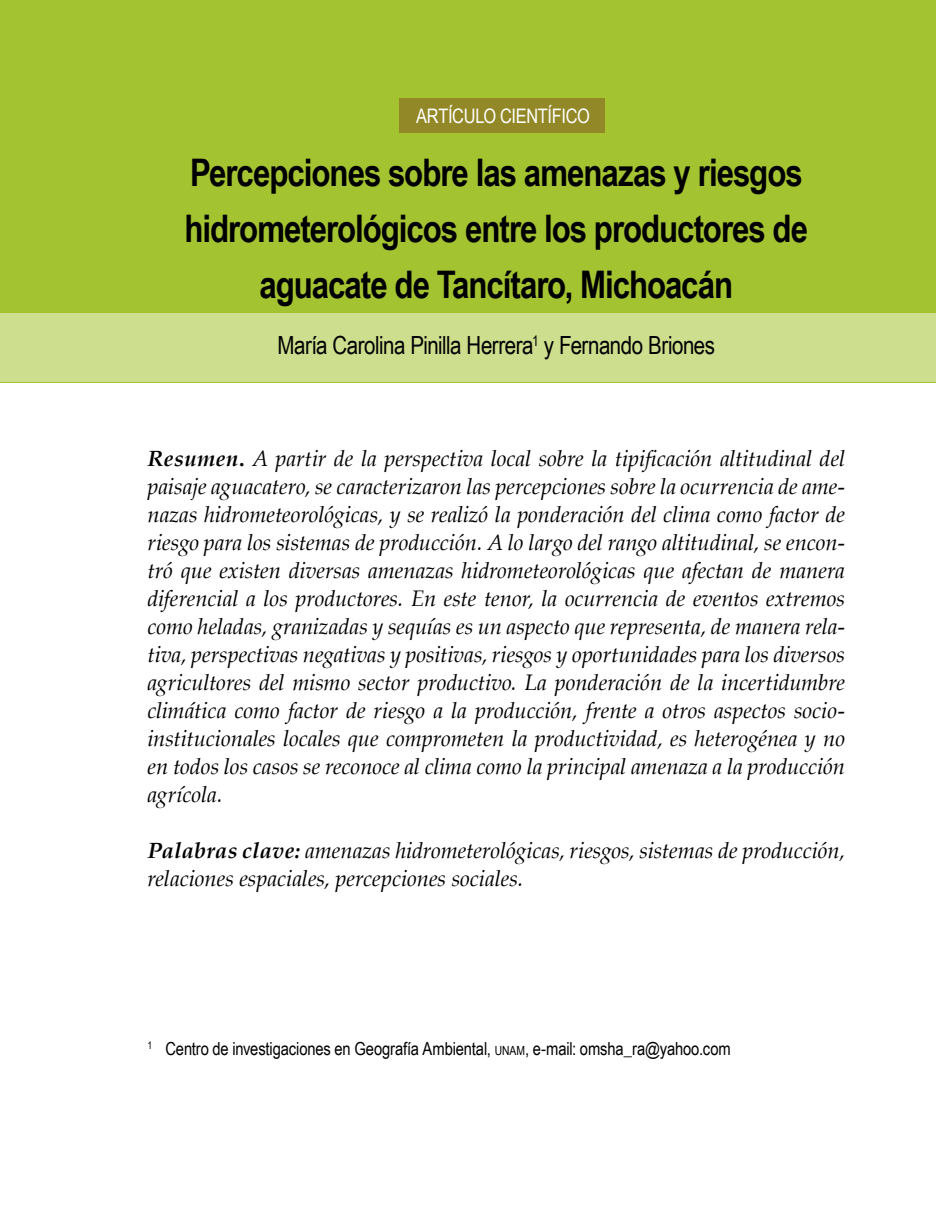
<style>
.page{position:relative;width:936px;height:1219px;background:#fff}
.page>*{position:absolute;margin:0;border:0;box-sizing:border-box;transform-origin:0 0}
.t1{font:700 38px/56px "Arial Narrow";letter-spacing:-.025em;color:#000;text-align:center}
.t2{font:25px "Arial Narrow";letter-spacing:-.025em;color:#000}
.t3{font:italic 22px/28px "Palatino";color:#000;text-align:justify}
.t4{font:20px "Arial Narrow";letter-spacing:-.015em;color:#fff}
.t5{font:18px "Arial Narrow";letter-spacing:-.01em;color:#000}
.s1{font-weight:700}
.s2{font-weight:700;font-style:normal}
.s3{font-size:12.6px}
</style>
<div class="page">
<div style="left:0;top:0;width:935px;height:382px;background:#a4c331"></div>
<div style="left:0;top:313px;width:935px;height:69px;background:#cdde8f"></div>
<div style="left:399px;top:98px;width:205px;height:34px;background:#938827"></div>
<p class="t4" style="left:416px;top:101px;width:175px">ARTÍCULO CIENTÍFICO</p>
<h1 class="t1" style="left:184px;top:143px;width:625px">Percepciones sobre las amenazas y riesgos hidrometerológicos entre los productores de aguacate de Tancítaro, Michoacán</h1>
<p class="t2" style="left:277px;top:327px;width:439px">María Carolina Pinilla Herrera<sup>1</sup> y Fernando Briones</p>
<p class="t3" style="left:147px;top:445px;width:699px"><span class="s1">Resumen</span><span class="s2">.</span> A partir de la perspectiva local sobre la tipificación altitudinal del paisaje aguacatero, se caracterizaron las percepciones sobre la ocurrencia de ame&shy;nazas hidrometeorológicas, y se realizó la ponderación del clima como factor de riesgo para los sistemas de producción. A lo largo del rango altitudinal, se encon&shy;tró que existen diversas amenazas hidrometeorológicas que afectan de manera diferencial a los productores. En este tenor, la ocurrencia de eventos extremos como heladas, granizadas y sequías es un aspecto que representa, de manera rela&shy;tiva, perspectivas negativas y positivas, riesgos y oportunidades para los diversos agricultores del mismo sector productivo. La ponderación de la incertidumbre climática como factor de riesgo a la producción, frente a otros aspectos socio&shy;institucionales locales que comprometen la productividad, es heterogénea y no en todos los casos se reconoce al clima como la principal amenaza a la producción agrícola.</p>
<p class="t3" style="left:147px;top:837px;width:699px"><span class="s1">Palabras clave:</span> amenazas hidrometerológicas, riesgos, sistemas de producción, relaciones espaciales, percepciones sociales.</p>
<p class="t5" style="left:147px;top:1035px;width:584px"><sup>1</sup> Centro de investigaciones en Geografía Ambiental, <span class="s3">UNAM</span>, e-mail: omsha_ra@yahoo.com</p>
</div>
